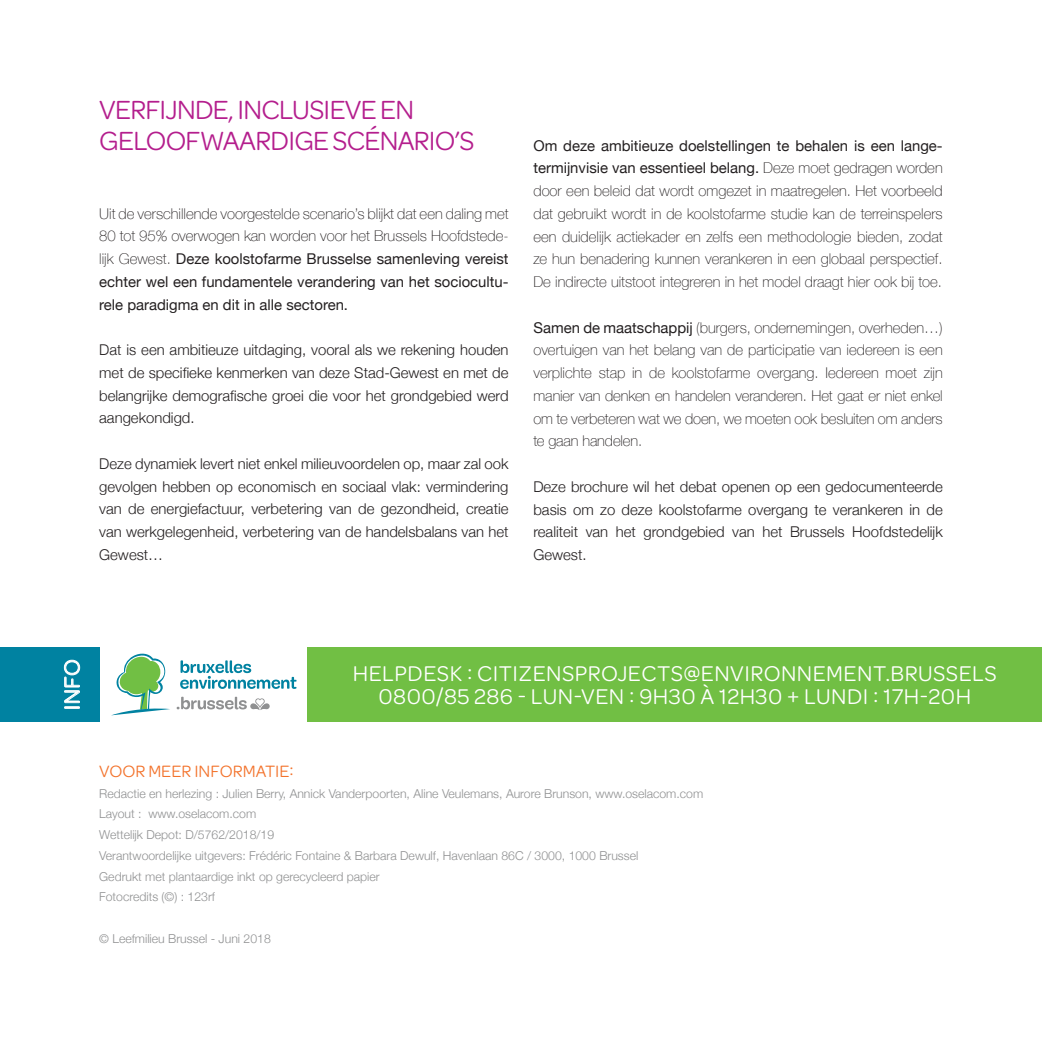
<style>
.page{position:relative;width:1042px;height:1042px;background:#fff}
.page>*{position:absolute;margin:0;border:0;box-sizing:border-box;transform-origin:0 0}
.t1{font:28px/31.5px "Omnes";letter-spacing:-.025em;color:#b41e8d}
.t2{font:22.75px "Omnes";letter-spacing:.02em;color:#fff}
.t3{font:17.5px "Omnes";color:#f3732c}
.t4{font:100 14.88px/22.8px "Helvetica Neue";letter-spacing:-.01em;color:#231f20;text-align:justify}
.t5{font:300 14.88px/22.8px "Helvetica Neue";color:#231f20;text-align:justify}
.t6{font:14.88px/22.8px "Helvetica Neue";color:#231f20;text-align:justify}
.t7{font:300 12.25px/20.7px "Helvetica Neue";color:#8f9091}
.s1{font-weight:100}
.s2{font-weight:400}
</style>
<div class="page">
<svg style="left:112px;top:653px;width:58px;height:62px"></svg>
<svg style="left:180px;top:660px;width:116px;height:29px"></svg>
<svg style="left:177px;top:697px;width:93px;height:13px"></svg>
<div style="left:0;top:647px;width:99px;height:75px;background:#0082a1"></div>
<div style="left:308px;top:647px;width:734px;height:75px;background:#71bf44"></div>
<div style="left:64px;top:706px;width:16px;height:3px;border:1px solid #fff"></div>
<svg style="left:64px;top:659px;width:16px;height:44px"></svg>
<h1 class="t1" style="left:99px;top:92px;width:377px">VERFIJNDE, INCLUSIEVE EN<br>GELOOFWAARDIGE SCÉNARIO’S</h1>
<p class="t6" style="left:99px;top:203px;width:411px"><span class="s1">Uit de verschillende voorgestelde scenario’s blijkt dat een daling met 80 tot 95% overwogen kan worden voor het Brussels Hoofdstede&shy;lijk Gewest.</span> Deze koolstofarme Brusselse samenleving vereist echter wel een fundamentele verandering van het sociocultu&shy;rele paradigma en dit in alle sectoren.</p>
<p class="t5" style="left:99px;top:337px;width:411px">Dat is een ambitieuze uitdaging, vooral als we rekening houden met de specifieke kenmerken van deze Stad-Gewest en met de belangrijke demografische groei die voor het grondgebied werd aangekondigd.</p>
<p class="t5" style="left:99px;top:451px;width:411px">Deze dynamiek levert niet enkel milieuvoordelen op, maar zal ook gevolgen hebben op economisch en sociaal vlak: vermindering van de energiefactuur, verbetering van de gezondheid, creatie van werkgelegenheid, verbetering van de handelsbalans van het Gewest…</p>
<p class="t4" style="left:533px;top:133px;width:411px"><span class="s2">Om deze ambitieuze doelstellingen te behalen is een lange&shy;termijnvisie van essentieel belang.</span> Deze moet gedragen worden door een beleid dat wordt omgezet in maatregelen. Het voorbeeld dat gebruikt wordt in de koolstofarme studie kan de terreinspelers een duidelijk actiekader en zelfs een methodologie bieden, zodat ze hun benadering kunnen verankeren in een globaal perspectief.<br>De indirecte uitstoot integreren in het model draagt hier ook bij toe.</p>
<p class="t4" style="left:533px;top:315px;width:411px"><span class="s2">Samen de maatschappij</span> (burgers, ondernemingen, overheden…) overtuigen van het belang van de participatie van iedereen is een verplichte stap in de koolstofarme overgang. Iedereen moet zijn manier van denken en handelen veranderen. Het gaat er niet enkel om te verbeteren wat we doen, we moeten ook besluiten om anders te gaan handelen.</p>
<p class="t5" style="left:533px;top:474px;width:411px">Deze brochure wil het debat openen op een gedocumenteerde basis om zo deze koolstofarme overgang te verankeren in de realiteit van het grondgebied van het Brussels Hoofdstedelijk Gewest.</p>
<h2 class="t2" style="left:56px;top:710px;width:53px;rotate:-90deg">INFO</h2>
<h2 class="t2" style="left:353px;top:658px;width:645px">HELPDESK : CITIZENSPROJECTS@ENVIRONNEMENT.BRUSSELS</h2>
<h2 class="t2" style="left:378px;top:681px;width:594px">0800/85 286 - LUN-VEN : 9H30 À 12H30 + LUNDI : 17H-20H</h2>
<p class="t3" style="left:99px;top:759px;width:196px">VOOR MEER INFORMATIE:</p>
<p class="t7" style="left:99px;top:782px;width:605px">Redactie en herlezing : Julien Berry, Annick Vanderpoorten, Aline Veulemans, Aurore Brunson, www.oselacom.com Layout : www.oselacom.com<br>Wettelijk Depot: D/5762/2018/19<br>Verantwoordelijke uitgevers: Frédéric Fontaine &amp; Barbara Dewulf, Havenlaan 86C / 3000, 1000 Brussel<br>Gedrukt met plantaardige inkt op gerecycleerd papier<br>Fotocredits (©) : 123rf</p>
<p class="t7" style="left:99px;top:927px;width:173px">© Leefmilieu Brussel - Juni 2018</p>
</div>
